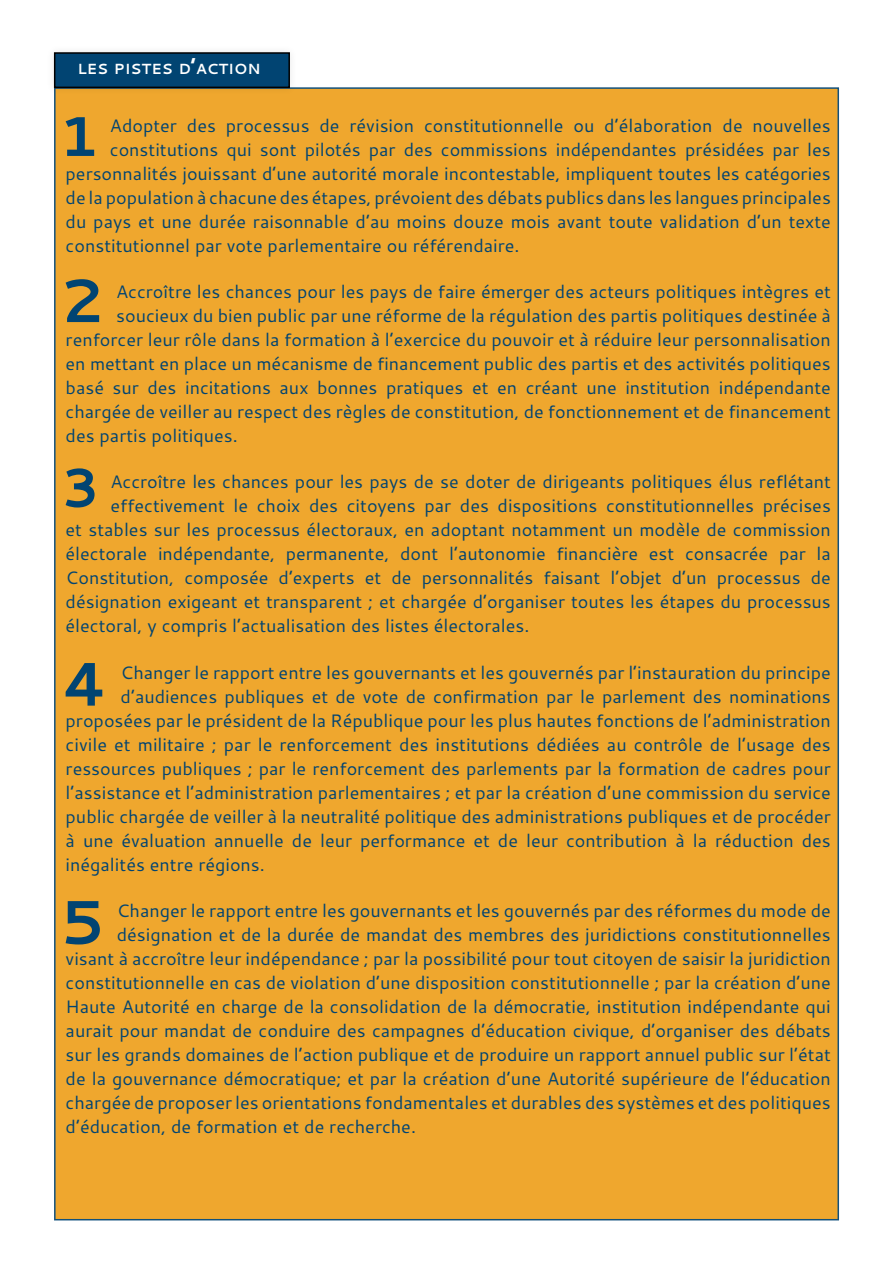
<style>
.page{position:relative;width:893px;height:1263px;background:#fff}
.page>*{position:absolute;margin:0;border:0;box-sizing:border-box;transform-origin:0 0}
.recommandations{font:700 61.65px "Cantarell";color:#014472}
.recommandations-2{font:700 61.35px "Cantarell";color:#014472}
.recommandations-3{font:700 55.8px "Cantarell";color:#014472}
.recommandations-4{font:700 54px "Cantarell";color:#014472}
.recommandations-5{font:18px "Cantarell";color:#014472}
.t1{font:700 14.7px "Cantarell";color:#fff}
.s1{font-size:21px}
</style>
<div class="page">
<div style="left:54px;top:87px;width:785px;height:1133px;background:#efa72e;border:2px solid #014472"></div>
<div style="left:46px;top:44px;width:252px;height:52px;background:#000;opacity:.1"></div>
<div style="left:55px;top:53px;width:234px;height:34px;background:#014472"></div>
<div style="left:54px;top:52px;width:236px;height:36px;border:2px solid #000"></div>
<p class="t1" style="left:78px;top:59px;width:184px">LES PISTES D<span class="s1">’</span>ACTION</p>
<p class="recommandations-3" style="left:59px;top:97px;width:41px">1</p>
<p class="recommandations-5" style="left:110px;top:113px;width:722px">Adopter des processus de révision constitutionnelle ou d’élaboration de nouvelles</p>
<p class="recommandations-5" style="left:110px;top:137px;width:722px">constitutions qui sont pilotés par des commissions indépendantes présidées par les</p>
<p class="recommandations-5" style="left:66px;top:161px;width:767px">personnalités jouissant d’une autorité morale incontestable, impliquent toutes les catégories</p>
<p class="recommandations-5" style="left:66px;top:185px;width:767px">de la population à chacune des étapes, prévoient des débats publics dans les langues principales</p>
<p class="recommandations-5" style="left:66px;top:209px;width:767px">du pays et une durée raisonnable d’au moins douze mois avant toute validation d’un texte</p>
<p class="recommandations-5" style="left:66px;top:233px;width:455px">constitutionnel par vote parlementaire ou référendaire.</p>
<p class="recommandations-2" style="left:60px;top:257px;width:45px">2</p>
<p class="recommandations-5" style="left:116px;top:279px;width:716px">Accroître les chances pour les pays de faire émerger des acteurs politiques intègres et</p>
<p class="recommandations-5" style="left:116px;top:303px;width:716px">soucieux du bien public par une réforme de la régulation des partis politiques destinée à</p>
<p class="recommandations-5" style="left:66px;top:327px;width:767px">renforcer leur rôle dans la formation à l’exercice du pouvoir et à réduire leur personnalisation</p>
<p class="recommandations-5" style="left:66px;top:351px;width:767px">en mettant en place un mécanisme de financement public des partis et des activités politiques</p>
<p class="recommandations-5" style="left:66px;top:375px;width:767px">basé sur des incitations aux bonnes pratiques et en créant une institution indépendante</p>
<p class="recommandations-5" style="left:66px;top:399px;width:767px">chargée de veiller au respect des règles de constitution, de fonctionnement et de financement</p>
<p class="recommandations-5" style="left:66px;top:423px;width:174px">des partis politiques.</p>
<p class="recommandations-4" style="left:61px;top:449px;width:40px">3</p>
<p class="recommandations-5" style="left:110px;top:470px;width:722px">Accroître les chances pour les pays de se doter de dirigeants politiques élus reflétant</p>
<p class="recommandations-5" style="left:110px;top:494px;width:722px">effectivement le choix des citoyens par des dispositions constitutionnelles précises</p>
<p class="recommandations-5" style="left:66px;top:518px;width:767px">et stables sur les processus électoraux, en adoptant notamment un modèle de commission</p>
<p class="recommandations-5" style="left:66px;top:542px;width:767px">électorale indépendante, permanente, dont l’autonomie financière est consacrée par la</p>
<p class="recommandations-5" style="left:66px;top:566px;width:767px">Constitution, composée d’experts et de personnalités faisant l’objet d’un processus de</p>
<p class="recommandations-5" style="left:66px;top:590px;width:767px">désignation exigeant et transparent ; et chargée d’organiser toutes les étapes du processus</p>
<p class="recommandations-5" style="left:66px;top:614px;width:465px">électoral, y compris l’actualisation des listes électorales.</p>
<p class="recommandations-2" style="left:62px;top:641px;width:48px">4</p>
<p class="recommandations-5" style="left:121px;top:660px;width:712px">Changer le rapport entre les gouvernants et les gouvernés par l’instauration du principe</p>
<p class="recommandations-5" style="left:121px;top:684px;width:712px">d’audiences publiques et de vote de confirmation par le parlement des nominations</p>
<p class="recommandations-5" style="left:66px;top:708px;width:767px">proposées par le président de la République pour les plus hautes fonctions de l’administration</p>
<p class="recommandations-5" style="left:66px;top:732px;width:767px">civile et militaire ; par le renforcement des institutions dédiées au contrôle de l’usage des</p>
<p class="recommandations-5" style="left:66px;top:756px;width:767px">ressources publiques ; par le renforcement des parlements par la formation de cadres pour</p>
<p class="recommandations-5" style="left:66px;top:780px;width:767px">l’assistance et l’administration parlementaires ; et par la création d’une commission du service</p>
<p class="recommandations-5" style="left:66px;top:804px;width:767px">public chargée de veiller à la neutralité politique des administrations publiques et de procéder</p>
<p class="recommandations-5" style="left:66px;top:828px;width:767px">à une évaluation annuelle de leur performance et de leur contribution à la réduction des</p>
<p class="recommandations-5" style="left:66px;top:852px;width:201px">inégalités entre régions.</p>
<p class="recommandations" style="left:60px;top:879px;width:46px">5</p>
<p class="recommandations-5" style="left:117px;top:898px;width:715px">Changer le rapport entre les gouvernants et les gouvernés par des réformes du mode de</p>
<p class="recommandations-5" style="left:117px;top:922px;width:715px">désignation et de la durée de mandat des membres des juridictions constitutionnelles</p>
<p class="recommandations-5" style="left:66px;top:946px;width:767px">visant à accroître leur indépendance ; par la possibilité pour tout citoyen de saisir la juridiction</p>
<p class="recommandations-5" style="left:66px;top:970px;width:767px">constitutionnelle en cas de violation d’une disposition constitutionnelle ; par la création d’une</p>
<p class="recommandations-5" style="left:66px;top:994px;width:767px">Haute Autorité en charge de la consolidation de la démocratie, institution indépendante qui</p>
<p class="recommandations-5" style="left:66px;top:1018px;width:767px">aurait pour mandat de conduire des campagnes d’éducation civique, d’organiser des débats</p>
<p class="recommandations-5" style="left:66px;top:1042px;width:767px">sur les grands domaines de l’action publique et de produire un rapport annuel public sur l’état</p>
<p class="recommandations-5" style="left:66px;top:1066px;width:767px">de la gouvernance démocratique; et par la création d’une Autorité supérieure de l’éducation</p>
<p class="recommandations-5" style="left:66px;top:1090px;width:767px">chargée de proposer les orientations fondamentales et durables des systèmes et des politiques</p>
<p class="recommandations-5" style="left:66px;top:1114px;width:352px">d’éducation, de formation et de recherche.</p>
</div>
